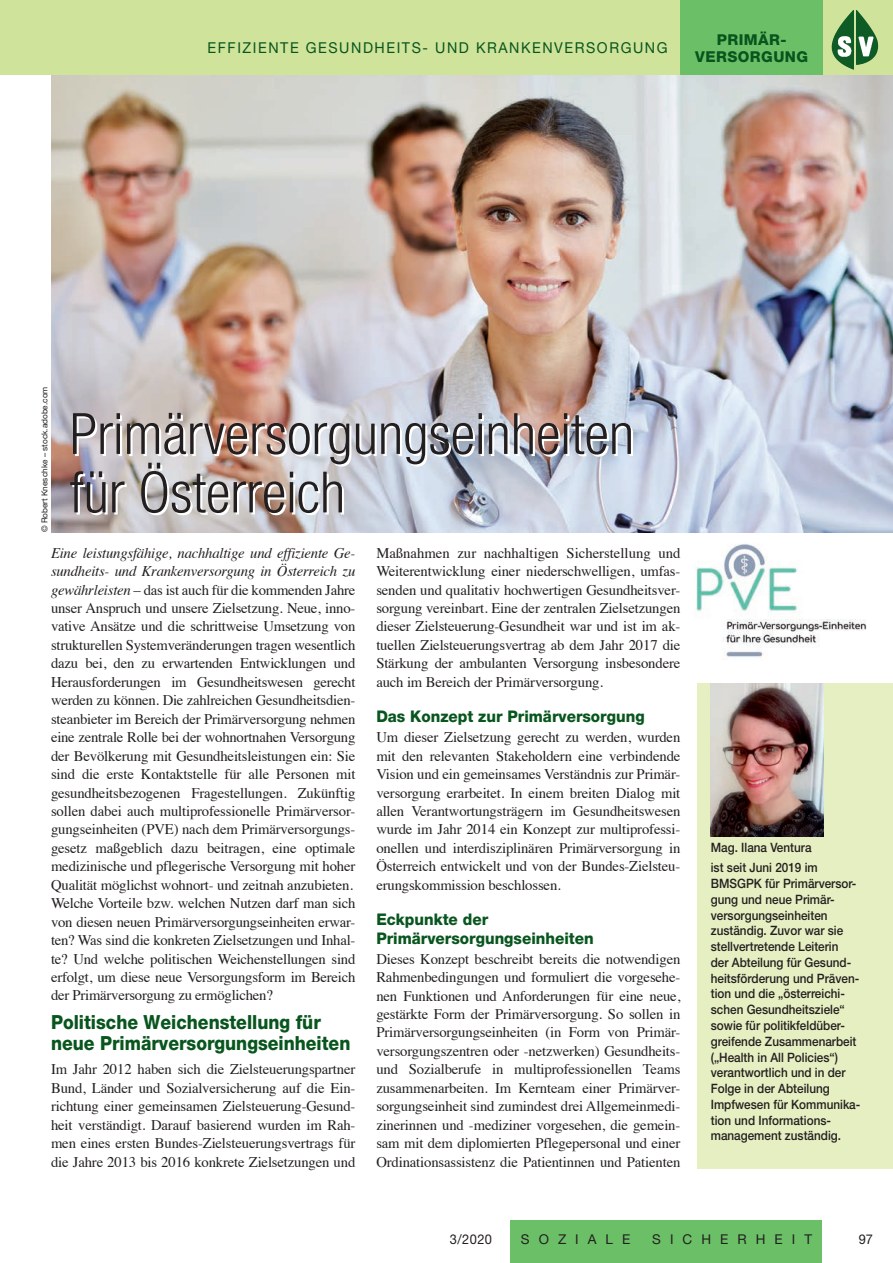
<style>
.page{position:relative;width:893px;height:1263px;background:#fff}
.page>*{position:absolute;margin:0;border:0;box-sizing:border-box;transform-origin:0 0}
.t1{font:300 condensed 57px/58.5px "Helvetica Neue LT Std";color:#231f20}
.t2{font:800 19.5px/20.2px "Helvetica Neue";color:#08551e;scale:.9 1}
.t3{font:800 16.05px/18.5px "Helvetica Neue";color:#08551e;scale:.95 1}
.t4{font:15px "Helvetica Neue LT Std";letter-spacing:.11em;color:#08551e;scale:.95 1}
.t5{font:800 15px/17.5px "Helvetica Neue LT Std";letter-spacing:.03em;color:#08551e;text-align:center}
.t6{font:800 15px "Helvetica Neue LT Std";letter-spacing:.03em;color:#08551e;scale:1.05 1}
.t7{font:14.7px/18.5px "Times";letter-spacing:-.015em;color:#231f20;text-align:justify}
.t8{font:13.5px "Helvetica Neue LT Std";letter-spacing:.67em;color:#231f20}
.t9{font:13.5px "Helvetica Neue LT Std";letter-spacing:.67em;color:#231f20;scale:.95 1}
.t10{font:500 12.9px/15.8px "Helvetica Neue";color:#231f20;scale:.91 1}
.t11{font:8.25px "Helvetica Neue LT Std";color:#231f20}
.s1{font-style:italic}
</style>
<div class="page">
<img style="left:51px;top:74px;width:842px;height:459px">
<div style="left:0;top:0;width:893px;height:74px;background:#d0e39a"></div>
<div style="left:680px;top:0;width:143px;height:74px;background:#6bc067"></div>
<img style="left:856px;top:10px;width:22px;height:55px">
<div style="left:510px;top:1220px;width:312px;height:43px;background:#6bc067"></div>
<div style="left:697px;top:683px;width:196px;height:486px;background:#e6efc1"></div>
<img style="left:711px;top:683px;width:112px;height:153px">
<img style="left:696px;top:544px;width:171px;height:114px">
<p class="t5" style="left:534px;top:30px;width:114px">PRIMÄR-<br>VERSORGUNG</p>
<p class="t6" style="left:552px;top:30px;width:24px">PR</p>
<p class="t6" style="left:609px;top:30px;width:19px">R-</p>
<p class="t6" style="left:529px;top:48px;width:45px">VERS</p>
<p class="t6" style="left:614px;top:48px;width:37px">UNG</p>
<p class="t4" style="left:208px;top:39px;width:486px">EFFIZIENTE GESUNDHEITS- UND KRANKENVERSORGUNG</p>
<p class="t5" style="left:695px;top:30px;width:114px">PRIMÄR-<br>VERSORGUNG</p>
<p class="t11" style="left:39px;top:532px;width:147px;rotate:-90deg">© Robert Kneschke – stock.adobe.com</p>
<h1 class="t1" style="left:70px;top:404px;width:566px">Primärversorgungseinheiten für Österreich</h1>
<p class="t7" style="left:51px;top:542px;width:306px;text-align:left"><span class="s1">Eine leistungsfähige, nachhaltige und effiziente Ge&shy;sundheits- und Krankenversorgung in Österreich zu gewährleisten</span> – das ist auch für die kommenden Jahre unser Anspruch und unsere Zielsetzung. Neue, inno&shy;vative Ansätze und die schrittweise Umsetzung von strukturellen Systemveränderungen tragen wesentlich dazu bei, den zu erwartenden Entwicklungen und Herausforderungen im Gesundheitswesen gerecht werden zu können. Die zahlreichen Gesundheitsdien&shy;steanbieter im Bereich der Primärversorgung nehmen eine zentrale Rolle bei der wohnortnahen Versorgung der Bevölkerung mit Gesundheitsleistungen ein: Sie sind die erste Kontaktstelle für alle Personen mit gesundheitsbezogenen Fragestellungen. Zukünftig sollen dabei auch multiprofessionelle Primärversor&shy;gungseinheiten (PVE) nach dem Primärversorgungs&shy;gesetz maßgeblich dazu beitragen, eine optimale medizinische und pflegerische Versorgung mit hoher Qualität möglichst wohnort- und zeitnah anzubieten.<br>Welche Vorteile bzw. welchen Nutzen darf man sich von diesen neuen Primärversorgungseinheiten erwar&shy;ten? Was sind die konkreten Zielsetzungen und Inhal&shy;te? Und welche politischen Weichenstellungen sind erfolgt, um diese neue Versorgungsform im Bereich der Primärversorgung zu ermöglichen?</p>
<h2 class="t2" style="left:51px;top:1012px;width:334px">Politische Weichenstellung für neue Primärversorgungseinheiten</h2>
<p class="t7" style="left:51px;top:1059px;width:306px">Im Jahr 2012 haben sich die Zielsteuerungspartner Bund, Länder und Sozialversicherung auf die Ein&shy;richtung einer gemeinsamen Zielsteuerung-Gesund&shy;heit verständigt. Darauf basierend wurden im Rah&shy;men eines ersten Bundes-Zielsteuerungsvertrags für die Jahre 2013 bis 2016 konkrete Zielsetzungen und</p>
<p class="t7" style="left:376px;top:542px;width:306px">Maßnahmen zur nachhaltigen Sicherstellung und Weiterentwicklung einer niederschwelligen, umfas&shy;senden und qualitativ hochwertigen Gesundheitsver&shy;sorgung vereinbart. Eine der zentralen Zielsetzungen dieser Zielsteuerung-Gesundheit war und ist im ak&shy;tuellen Zielsteuerungsvertrag ab dem Jahr 2017 die Stärkung der ambulanten Versorgung insbesondere auch im Bereich der Primärversorgung.</p>
<p class="t3" style="left:376px;top:707px;width:284px">Das Konzept zur Primärversorgung</p>
<p class="t7" style="left:376px;top:727px;width:306px">Um dieser Zielsetzung gerecht zu werden, wurden mit den relevanten Stakeholdern eine verbindende Vision und ein gemeinsames Verständnis zur Primär&shy;versorgung erarbeitet. In einem breiten Dialog mit allen Verantwortungsträgern im Gesundheitswesen wurde im Jahr 2014 ein Konzept zur multiprofessi&shy;onellen und interdisziplinären Primärversorgung in Österreich entwickelt und von der Bundes-Zielsteu&shy;erungskommission beschlossen.</p>
<p class="t3" style="left:376px;top:910px;width:230px">Eckpunkte der<br>Primärversorgungseinheiten</p>
<p class="t7" style="left:376px;top:948px;width:306px">Dieses Konzept beschreibt bereits die notwendigen Rahmenbedingungen und formuliert die vorgesehe&shy;nen Funktionen und Anforderungen für eine neue, gestärkte Form der Primärversorgung. So sollen in Primärversorgungseinheiten (in Form von Primär&shy;versorgungszentren oder -netzwerken) Gesundheits&shy;und Sozialberufe in multiprofessionellen Teams zusammenarbeiten. Im Kernteam einer Primärver&shy;sorgungseinheit sind zumindest drei Allgemeinmedi&shy;zinerinnen und -mediziner vorgesehen, die gemein&shy;sam mit dem diplomierten Pflegepersonal und einer Ordinationsassistenz die Patientinnen und Patienten</p>
<p class="t10" style="left:711px;top:838px;width:119px;line-height:20px">Mag. Ilana Ventura ist seit Juni 2019 im</p>
<p class="t10" style="left:711px;top:876px;width:166px">BMSGPK für Primärversor&shy;gung und neue Primär&shy;versorgungseinheiten zuständig. Zuvor war sie stellvertretende Leiterin<br>der Abteilung für Gesund&shy;heitsförderung und Präven&shy;tion und die „österreichi&shy;schen Gesundheitsziele“ sowie für politikfeldüber&shy;greifende Zusammenarbeit („Health in All Policies“) verantwortlich und in der<br>Folge in der Abteilung<br>Impfwesen für Kommunika&shy;tion und Informations&shy;management zuständig.</p>
<p class="t9" style="left:450px;top:1231px;width:46px">3/2020</p>
<p class="t8" style="left:521px;top:1231px;width:111px">SOZIALE</p>
<p class="t8" style="left:652px;top:1231px;width:161px">SICHERHEIT</p>
<p class="t9" style="left:859px;top:1231px;width:17px">97</p>
</div>
